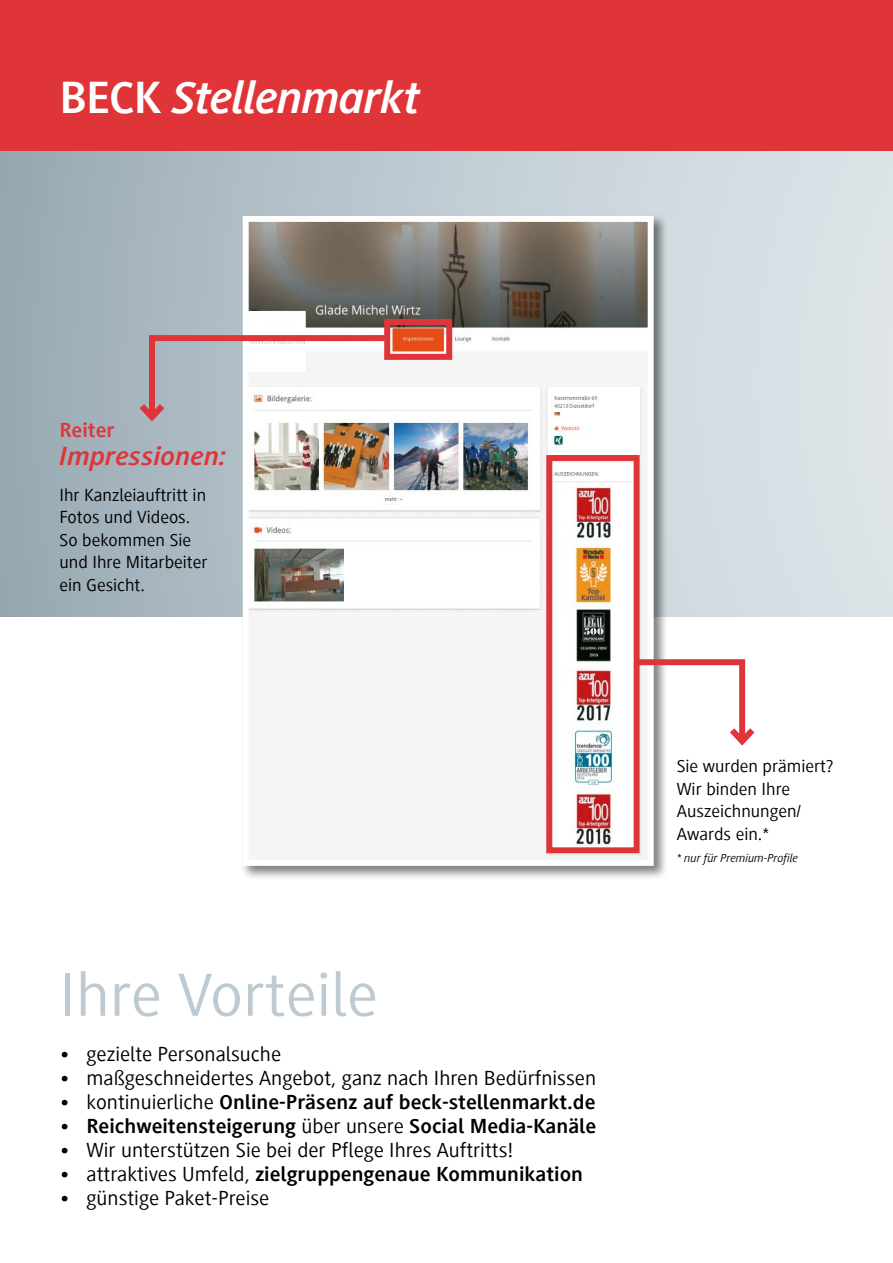
<style>
.page{position:relative;width:893px;height:1263px;background:#fff}
.page>*{position:absolute;margin:0;border:0;box-sizing:border-box;transform-origin:0 0}
.t1{font:63px "Generis Sans Com";color:#becad1;scale:1.08 1}
.t2{font:italic 700 46.5px "Generis Sans Com";letter-spacing:-.02em;color:#fff;scale:1.04 1}
.t3{font:italic 700 27px "Generis Sans Com";color:#df3539;scale:1.06 1}
.t4{font:700 21px "Generis Sans Com";color:#000;scale:1.06 1}
.t5{font:21px "Generis Sans Com";color:#000;scale:1.06 1}
.t6{font:700 21px "Generis Sans Com";color:#df3539;scale:1.06 1}
.t7{font:18px/22.5px "Generis Sans Com";color:#000;scale:1.06 1}
.t8{font:italic 12px "Generis Sans Com";color:#000;scale:1.06 1}
.s1{font-style:normal}
.s2{font-weight:400}
</style>
<div class="page">
<div style="left:0;top:149px;width:893px;height:468px;background:linear-gradient(to right,#9bacb6,#e2e9ed)"></div>
<div style="left:0;top:0;width:893px;height:150px;background:#df3539"></div>
<div style="left:240px;top:213px;width:428px;height:667px;background:#000;opacity:.5"></div>
<img style="left:250px;top:223px;width:397px;height:636px">
<div style="left:243px;top:216px;width:411px;height:650px;border:6px solid #fff"></div>
<div style="left:384px;top:319px;width:68px;height:41px;border:6px solid #df3539"></div>
<div style="left:546px;top:455px;width:94px;height:398px;border:6px solid #df3539"></div>
<svg style="left:133px;top:332px;width:260px;height:94px"></svg>
<svg style="left:630px;top:656px;width:125px;height:94px"></svg>
<h2 class="t2" style="left:60px;top:72px;width:349px"><span class="s1">BECK</span> Stellenmarkt</h2>
<p class="t6" style="left:60px;top:418px;width:54px">Reiter</p>
<p class="t3" style="left:60px;top:442px;width:159px">Impressionen:</p>
<p class="t7" style="left:60px;top:483px;width:141px">Ihr Kanzleiauftritt in<br>Fotos und Videos.<br>So bekommen Sie und Ihre Mitarbeiter ein Gesicht.</p>
<h1 class="t1" style="left:60px;top:960px;width:296px">Ihre Vorteile</h1>
<p class="t5" style="left:60px;top:1042px;width:211px">• gezielte Personalsuche</p>
<p class="t5" style="left:60px;top:1066px;width:508px">• maßgeschneidertes Angebot, ganz nach Ihren Bedürfnissen</p>
<p class="t4" style="left:60px;top:1090px;width:507px"><span class="s2">• kontinuierliche</span> Online-Präsenz auf beck-stellenmarkt.de</p>
<p class="t4" style="left:60px;top:1114px;width:508px"><span class="s2">•</span> Reichweitensteigerung <span class="s2">über unsere</span> Social Media-Kanäle</p>
<p class="t5" style="left:60px;top:1138px;width:430px">• Wir unterstützen Sie bei der Pflege Ihres Auftritts!</p>
<p class="t4" style="left:60px;top:1162px;width:495px"><span class="s2">• attraktives Umfeld,</span> zielgruppengenaue Kommunikation</p>
<p class="t5" style="left:60px;top:1186px;width:199px">• günstige Paket-Preise</p>
<p class="t7" style="left:677px;top:755px;width:149px">Sie wurden prämiert?<br>Wir binden Ihre<br>Auszeichnungen/<br>Awards ein.*</p>
<p class="t8" style="left:677px;top:852px;width:116px">* nur für Premium-Profile</p>
</div>
